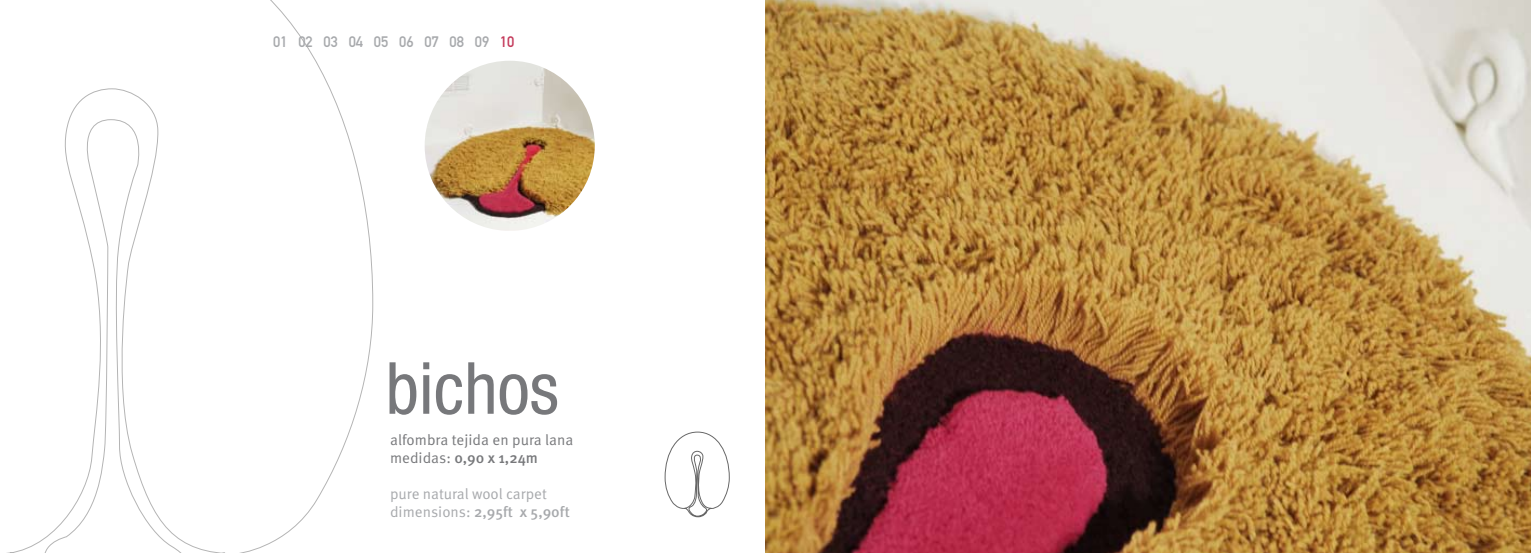
<style>
.page{position:relative;width:1531px;height:553px;background:#fff}
.page>*{position:absolute;margin:0;border:0;box-sizing:border-box;transform-origin:0 0}
.t1{font:condensed 72px "Helvetica Neue LT Pro";color:#77787b}
.t2{font:15px/18px "Meta Pro";color:#a7a9ac}
.t3{font:15px/18px "Meta Pro";color:#77787b}
.t4{font:15px "DIN Mittelschrift";color:#a7a9ac}
.s1{color:#c43a5b}
.s2{font-weight:500}
</style>
<div class="page">
<svg style="left:7px;top:0;width:366px;height:553px"></svg>
<img style="left:765px;top:0;width:766px;height:553px">
<img style="left:425px;top:61px;width:170px;height:170px;border-radius:84px">
<svg style="left:665px;top:432px;width:65px;height:85px"></svg>
<p class="t4" style="left:273px;top:33px;width:243px">01 02 03 04 05 06 07 08 09 <span class="s1">10</span></p>
<h1 class="t1" style="left:386px;top:346px;width:175px">bichos</h1>
<p class="t3" style="left:390px;top:431px;width:185px">alfombra tejida en pura lana medidas: <span class="s2">0,90 x 1,24m</span></p>
<p class="t2" style="left:390px;top:485px;width:181px">pure natural wool carpet dimensions: <span class="s2">2,95ft x 5,90ft</span></p>
</div>
